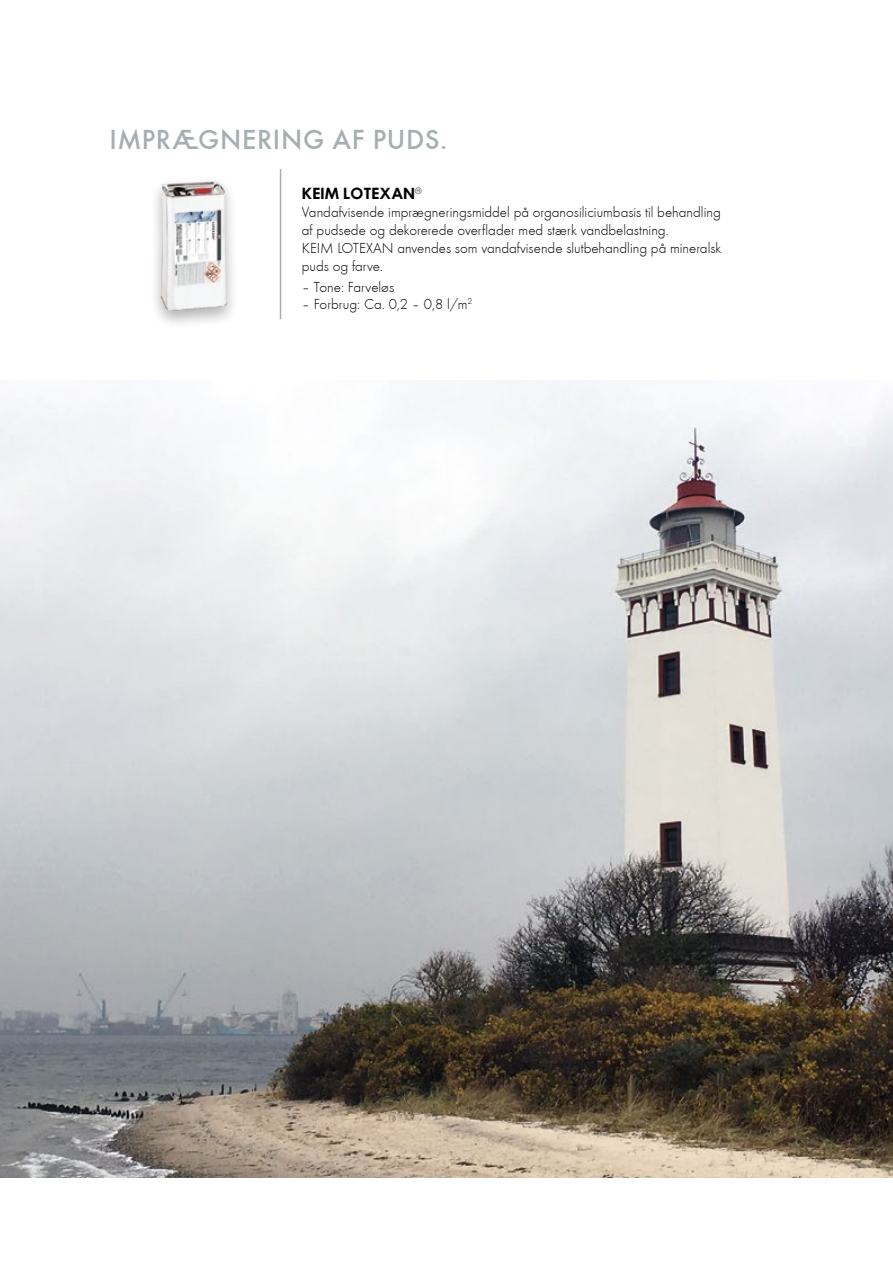
<style>
.page{position:relative;width:893px;height:1263px;background:#fff}
.page>*{position:absolute;margin:0;border:0;box-sizing:border-box;transform-origin:0 0}
.t1{font:28.5px "Futura T Medium";letter-spacing:.02em;color:#a7aeb1}
.t2{font:15px/18px "Futura T Light";color:#000}
.t3{font:15px "Futura ICG Demi";color:#000}
</style>
<div class="page">
<hr style="left:280px;top:169px;width:1px;height:150px;background:#a7aeb1">
<img style="left:0;top:381px;width:893px;height:797px">
<div style="left:148px;top:175px;width:91px;height:154px;background:#000;opacity:.3"></div>
<img style="left:161px;top:181px;width:66px;height:130px">
<h1 class="t1" style="left:110px;top:122px;width:339px">IMPRÆGNERING AF PUDS.</h1>
<p class="t3" style="left:302px;top:184px;width:121px">KEIM LOTEXAN<sup>®</sup></p>
<p class="t2" style="left:302px;top:203px;width:421px">Vandafvisende imprægneringsmiddel på organosiliciumbasis til behandling af pudsede og dekorerede overflader med stærk vandbelastning.<br>KEIM LOTEXAN anvendes som vandafvisende slutbehandling på mineralsk puds og farve.</p>
<p class="t2" style="left:302px;top:278px;width:94px">– Tone: Farveløs</p>
<p class="t2" style="left:302px;top:295px;width:172px">– Forbrug: Ca. 0,2 – 0,8 l/m<sup>2</sup></p>
</div>
